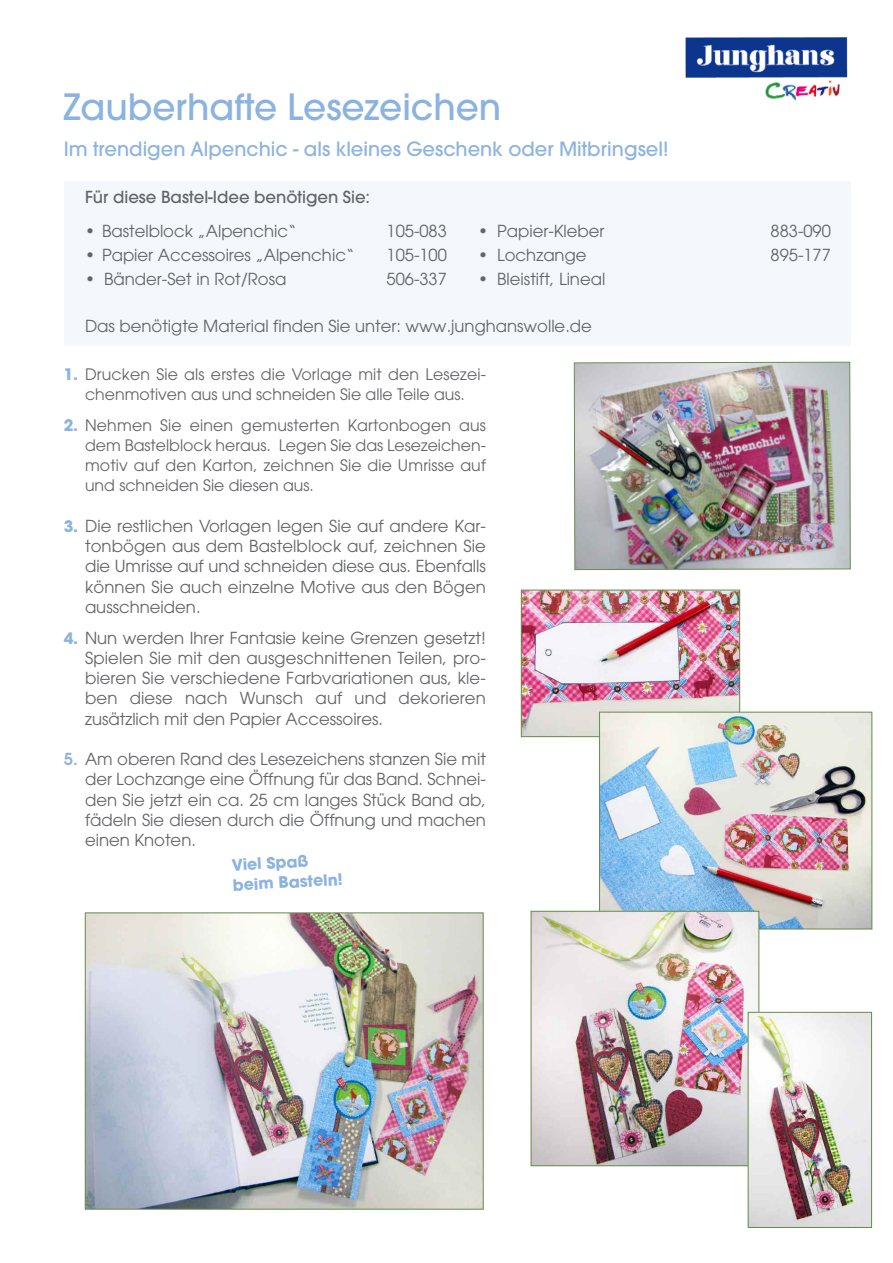
<style>
.page{position:relative;width:893px;height:1263px;background:#fff}
.page>*{position:absolute;margin:0;border:0;box-sizing:border-box;transform-origin:0 0}
.t1{font:500 36px "Avant Garde";color:#8cb3e0}
.t2{font:500 19.5px "Avant Garde";color:#8cb3e0}
.t3{font:16.5px/20.2px "Avant Garde";color:#636467;text-align:justify}
.t4{font:500 16.5px "Avant Garde";color:#636467}
.t5{font:15.75px/20.2px "Avant Garde";letter-spacing:.005em;color:#636467;text-align:center}
.t6{font:700 15.75px/20.1px "Avant Garde";color:#8cb3e0}
.s1{font-weight:500}
.s2{font-weight:700;color:#8cb3e0}
.s3{font-weight:700;font-size:15.75px;color:#8cb3e0}
.s4{font-weight:600;color:#8cb3e0}
</style>
<div class="page">
<img style="left:64px;top:37px;width:809px;height:1191px">
<div style="left:64px;top:182px;width:786px;height:164px;background:#f4f7fc"></div>
<div style="left:43px;top:1130px;width:535px;height:102px;background:#fff"></div>
<img style="left:87px;top:915px;width:394px;height:292px">
<div style="left:85px;top:913px;width:398px;height:296px;border:1px solid #678a4b"></div>
<img style="left:574px;top:362px;width:277px;height:208px">
<img style="left:523px;top:592px;width:215px;height:143px">
<div style="left:521px;top:590px;width:219px;height:147px;border:1px solid #678a4b"></div>
<img style="left:601px;top:714px;width:269px;height:213px">
<div style="left:599px;top:712px;width:273px;height:217px;border:1px solid #678a4b"></div>
<img style="left:533px;top:913px;width:224px;height:251px">
<div style="left:531px;top:911px;width:228px;height:255px;border:1px solid #678a4b"></div>
<img style="left:750px;top:1014px;width:120px;height:212px">
<div style="left:748px;top:1012px;width:124px;height:216px;border:1px solid #678a4b"></div>
<h1 class="t1" style="left:64px;top:93px;width:439px">Zauberhafte Lesezeichen</h1>
<p class="t2" style="left:64px;top:142px;width:606px">Im trendigen Alpenchic - als kleines Geschenk oder Mitbringsel!</p>
<p class="t4" style="left:85px;top:191px;width:287px">Für diese Bastel-Idee benötigen Sie:</p>
<p class="t3" style="left:85px;top:223px;width:213px"><span class="s1">•</span> Bastelblock „Alpenchic“</p>
<p class="t3" style="left:387px;top:223px;width:62px">105-083</p>
<p class="t3" style="left:478px;top:223px;width:128px"><span class="s1">•</span> Papier-Kleber</p>
<p class="t3" style="left:771px;top:223px;width:62px">883-090</p>
<p class="t3" style="left:85px;top:247px;width:271px"><span class="s1">•</span> Papier Accessoires „Alpenchic“</p>
<p class="t3" style="left:387px;top:247px;width:62px">105-100</p>
<p class="t3" style="left:478px;top:247px;width:110px"><span class="s1">•</span> Lochzange</p>
<p class="t3" style="left:771px;top:247px;width:62px">895-177</p>
<p class="t3" style="left:85px;top:271px;width:203px"><span class="s1">•</span> Bänder-Set in Rot/Rosa</p>
<p class="t3" style="left:387px;top:271px;width:62px">506-337</p>
<p class="t3" style="left:478px;top:271px;width:129px"><span class="s1">•</span> Bleistift, Lineal</p>
<p class="t3" style="left:85px;top:317px;width:508px">Das benötigte Material finden Sie unter: www.junghanswolle.de</p>
<p class="t5" style="left:64px;top:365px;width:424px"><span class="s2">1.</span> Drucken Sie als erstes die Vorlage mit den Lesezei&shy;chenmotiven aus und schneiden Sie alle Teile aus.</p>
<p class="t5" style="left:85px;top:416px;width:402px;text-align:justify;text-indent:-21px"><span class="s2">2.</span> Nehmen Sie einen gemusterten Kartonbogen aus dem Bastelblock heraus. Legen Sie das Lesezeichen&shy;motiv auf den Karton, zeichnen Sie die Umrisse auf und schneiden Sie diesen aus.</p>
<p class="t3" style="left:85px;top:517px;width:402px;text-indent:-21px"><span class="s3">3.</span> Die restlichen Vorlagen legen Sie auf andere Kar&shy;tonbögen aus dem Bastelblock auf, zeichnen Sie die Umrisse auf und schneiden diese aus. Ebenfalls können Sie auch einzelne Motive aus den Bögen ausschneiden.</p>
<p class="t3" style="left:85px;top:629px;width:402px;text-indent:-21px"><span class="s3">4.</span> Nun werden Ihrer Fantasie keine Grenzen gesetzt!<br>Spielen Sie mit den ausgeschnittenen Teilen, pro&shy;bieren Sie verschiedene Farbvariationen aus, kle&shy;ben diese nach Wunsch auf und dekorieren zusätzlich mit den Papier Accessoires.</p>
<p class="t3" style="left:85px;top:750px;width:402px;text-indent:-21px"><span class="s4">5.</span> Am oberen Rand des Lesezeichens stanzen Sie mit der Lochzange eine Öffnung für das Band. Schnei&shy;den Sie jetzt ein ca. 25 cm langes Stück Band ab, fädeln Sie diesen durch die Öffnung und machen einen Knoten.</p>
<p class="t6" style="left:231px;top:857px;width:112px;rotate:-3deg">Viel Spaß beim Basteln!</p>
</div>
